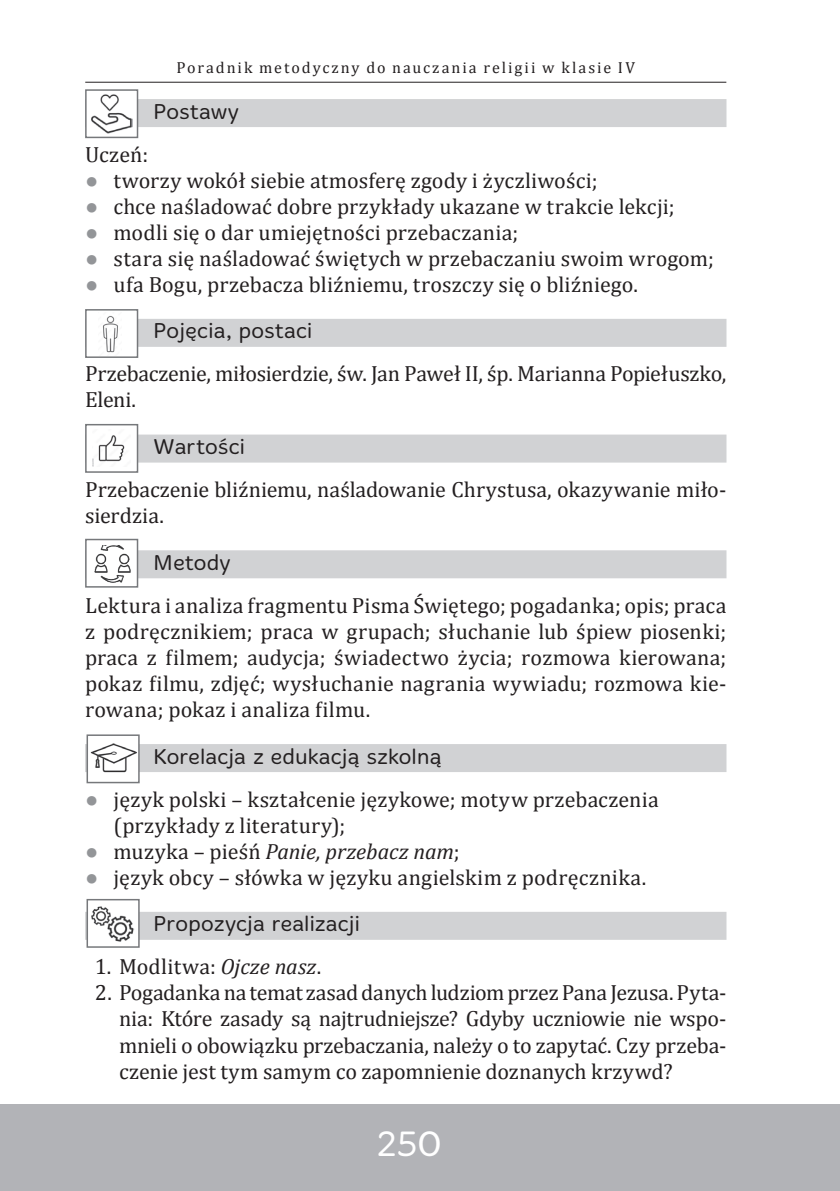
<style>
.page{position:relative;width:840px;height:1191px;background:#fff}
.page>*{position:absolute;margin:0;border:0;box-sizing:border-box;transform-origin:0 0}
.t1{font:300 36px "Merge";color:#fff}
.t2{font:22px/26px "Cambria";letter-spacing:.005em;color:#231f20}
.t3{font:22px/26px "Cambria";letter-spacing:-.015em;color:#231f20}
.t4{font:300 22px "Merge";letter-spacing:.005em;color:#231f20}
.t5{font:italic 22px "Cambria";letter-spacing:-.005em;color:#231f20}
.t6{font:16px "Cambria";letter-spacing:.12em;color:#231f20}
.s1{font-family:"Arial";color:#939598}
.s2{font-family:"Merge";font-weight:300}
.s3{font-family:"Arial";font-style:normal;color:#939598}
.s4{font-style:normal}
.s5{font-style:italic}
</style>
<div class="page">
<div style="left:0;top:1104px;width:839px;height:87px;background:#b2b3b7"></div>
<hr style="left:85px;top:82px;width:641px;height:1px;background:#231f20">
<div style="left:85px;top:99px;width:641px;height:28px;background:#d1d2d4"></div>
<div style="left:85px;top:319px;width:641px;height:28px;background:#d1d2d4"></div>
<div style="left:85px;top:434px;width:641px;height:28px;background:#d1d2d4"></div>
<div style="left:85px;top:550px;width:641px;height:28px;background:#d1d2d4"></div>
<div style="left:85px;top:744px;width:641px;height:28px;background:#d1d2d4"></div>
<div style="left:85px;top:911px;width:641px;height:28px;background:#d1d2d4"></div>
<div style="left:86px;top:90px;width:51px;height:47px;background:#fff"></div>
<img style="left:91px;top:94px;width:41px;height:39px">
<div style="left:85px;top:89px;width:53px;height:49px;border:2px solid #76787b"></div>
<div style="left:85px;top:309px;width:53px;height:49px;background:#fff;border:2px solid #76787b"></div>
<img style="left:103px;top:316px;width:15px;height:37px">
<div style="left:85px;top:424px;width:53px;height:49px;background:#fff;border:2px solid #76787b"></div>
<img style="left:93px;top:435px;width:32px;height:32px">
<div style="left:86px;top:539px;width:51px;height:48px;background:#fff"></div>
<img style="left:94px;top:545px;width:37px;height:38px">
<div style="left:85px;top:539px;width:53px;height:48px;border:2px solid #76787b"></div>
<div style="left:87px;top:735px;width:52px;height:47px;background:#fff"></div>
<img style="left:90px;top:743px;width:47px;height:29px">
<div style="left:86px;top:734px;width:54px;height:49px;border:2px solid #76787b"></div>
<div style="left:87px;top:899px;width:52px;height:48px;background:#fff"></div>
<img style="left:91px;top:906px;width:43px;height:36px">
<div style="left:86px;top:899px;width:54px;height:48px;border:2px solid #76787b"></div>
<p class="t6" style="left:176px;top:58px;width:459px">Poradnik metodyczny do nauczania religii w klasie IV</p>
<p class="t4" style="left:153px;top:99px;width:88px">Postawy</p>
<p class="t2" style="left:85px;top:141px;width:65px">Uczeń:</p>
<p class="t2" style="left:85px;top:167px;width:513px"><span class="s1">●</span> tworzy wokół siebie atmosferę zgody i życzliwości;</p>
<p class="t2" style="left:85px;top:193px;width:590px"><span class="s1">●</span> chce naśladować dobre przykłady ukazane w trakcie lekcji;</p>
<p class="t2" style="left:85px;top:219px;width:434px"><span class="s1">●</span> modli się o dar umiejętności przebaczania;</p>
<p class="t2" style="left:85px;top:245px;width:630px"><span class="s1">●</span> stara się naśladować świętych w przebaczaniu swoim wrogom;</p>
<p class="t2" style="left:153px;top:261px;width:486px;line-height:46.6px;text-indent:-68px"><span class="s1">●</span> ufa Bogu, przebacza bliźniemu, troszczy się o bliźniego.<br><span class="s2">Pojęcia, postaci</span></p>
<p class="t3" style="left:85px;top:361px;width:642px">Przebaczenie, miłosierdzie, św. Jan Paweł II, śp. Marianna Popiełuszko,<br>Eleni.</p>
<p class="t2" style="left:85px;top:425px;width:642px;line-height:43px;text-indent:68px"><span class="s2">Wartości<br></span>Przebaczenie bliźniemu, naśladowanie Chrystusa, okazywanie miło-</p>
<p class="t2" style="left:153px;top:492px;width:79px;line-height:46.6px;text-indent:-68px">sierdzia.<br><span class="s2">Metody</span></p>
<p class="t2" style="left:85px;top:592px;width:642px;text-align:justify">Lektura i analiza fragmentu Pisma Świętego; pogadanka; opis; praca z podręcznikiem; praca w grupach; słuchanie lub śpiew piosenki; praca z filmem; audycja; świadectwo życia; rozmowa kierowana; pokaz filmu, zdjęć; wysłuchanie nagrania wywiadu; rozmowa kie&shy;rowana; pokaz i analiza filmu.</p>
<p class="t4" style="left:153px;top:743px;width:290px">Korelacja z edukacją szkolną</p>
<p class="t2" style="left:113px;top:786px;width:546px;text-indent:-28px"><span class="s1">●</span> język polski – kształcenie językowe; motyw przebaczenia (przykłady z literatury);</p>
<p class="t5" style="left:85px;top:835px;width:376px"><span class="s3">●</span> <span class="s4">muzyka – pieśń</span> Panie, przebacz nam<span class="s4">;</span></p>
<p class="t2" style="left:153px;top:853px;width:494px;line-height:46.6px;text-indent:-68px"><span class="s1">●</span> język obcy – słówka w języku angielskim z podręcznika.<br><span class="s2">P ropozycja realizacji</span></p>
<p class="t2" style="left:95px;top:953px;width:228px">1. Modlitwa: <span class="s5">Ojcze nasz</span>.</p>
<p class="t2" style="left:119px;top:979px;width:608px;text-align:justify;text-indent:-24px">2. Pogadanka na temat zasad danych ludziom przez Pana Jezusa. Pyta&shy;nia: Które zasady są najtrudniejsze? Gdyby uczniowie nie wspo&shy;mnieli o obowiązku przebaczania, należy o to zapytać. Czy przeba&shy;czenie jest tym samym co zapomnienie doznanych krzywd?</p>
<p class="t1" style="left:376px;top:1122px;width:67px">250</p>
</div>
